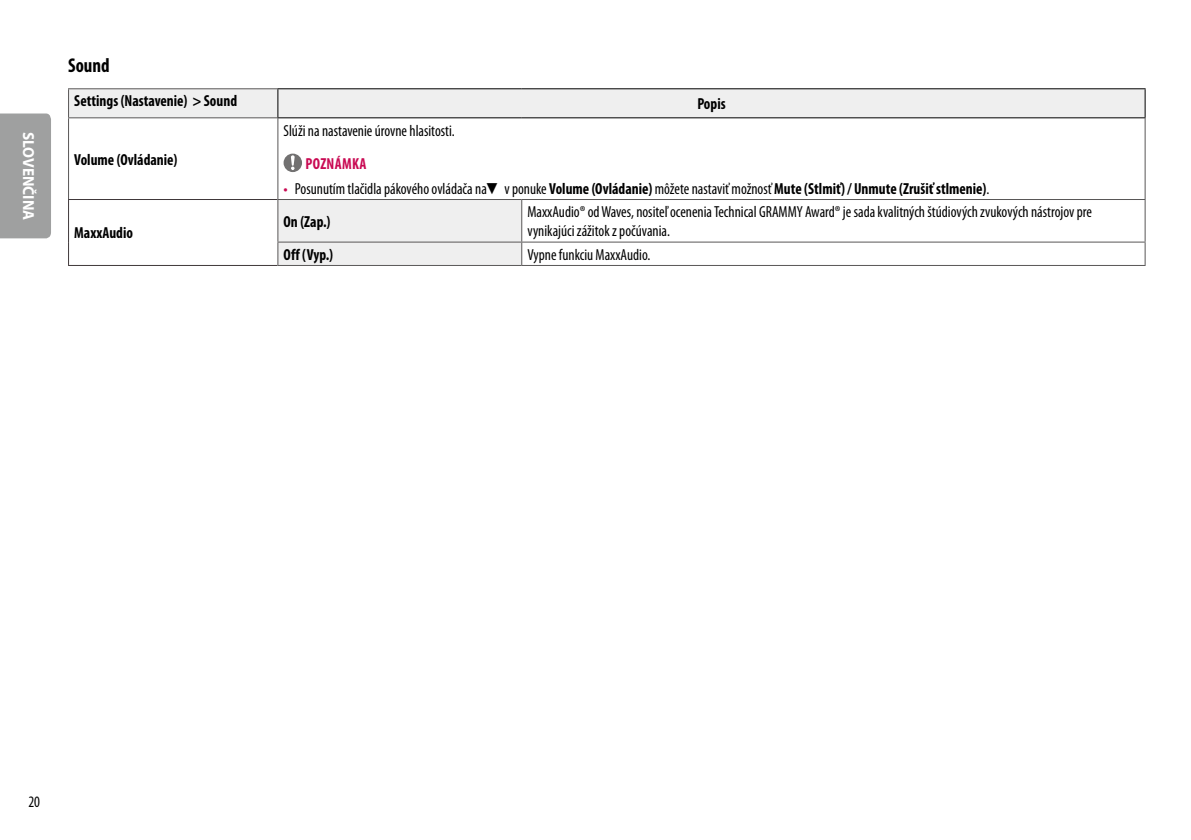
<style>
.page{position:relative;width:1191px;height:840px;background:#fff}
.page>*{position:absolute;margin:0;border:0;box-sizing:border-box;transform-origin:0 0}
.t1{font:700 condensed 20px "Myriad Pro";color:#000;scale:.95 1}
.t2{font:condensed 16px/19.2px "Myriad Pro";color:#000;scale:.95 1}
.t3{font:700 condensed 16px "Myriad Pro";color:#000;scale:.95 1}
.t4{font:700 16px "Myriad Pro";color:#fff;scale:.95 1}
.t5{font:700 condensed 16px "Myriad Pro";letter-spacing:.02em;color:#c90a53;scale:.95 1}
.s1{font-family:"LG Smart";font-stretch:normal;color:#c90a53}
.s2{font-family:"Arial Narrow";font-stretch:normal}
.s3{font-weight:700}
</style>
<div class="page">
<div style="left:0;top:113px;width:51px;height:125px;background:#9fa0a0"></div>
<svg style="left:69px;top:89px;width:1075px;height:176px"></svg>
<hr style="left:1144px;top:118px;width:1px;height:81px;background:#595757">
<hr style="left:68px;top:88px;width:209px;height:1px;background:#595757">
<svg style="left:68px;top:89px;width:1px;height:28px"></svg>
<hr style="left:68px;top:117px;width:209px;height:1px;background:#595757">
<hr style="left:68px;top:118px;width:1px;height:81px;background:#595757">
<hr style="left:277px;top:118px;width:1px;height:81px;background:#595757">
<hr style="left:68px;top:199px;width:209px;height:1px;background:#40383a">
<hr style="left:68px;top:200px;width:1px;height:42px;background:#40383a">
<svg style="left:68px;top:242px;width:1px;height:23px"></svg>
<hr style="left:68px;top:265px;width:209px;height:1px;background:#40383a">
<hr style="left:277px;top:199px;width:245px;height:1px;background:#595757">
<hr style="left:277px;top:200px;width:1px;height:41px;background:#595757">
<hr style="left:522px;top:199px;width:623px;height:1px;background:#595757">
<hr style="left:521px;top:200px;width:1px;height:41px;background:#595757">
<hr style="left:1144px;top:200px;width:1px;height:41px;background:#595757">
<hr style="left:277px;top:241px;width:245px;height:1px;background:#595757">
<svg style="left:277px;top:242px;width:1px;height:23px"></svg>
<hr style="left:522px;top:241px;width:623px;height:1px;background:#595757">
<svg style="left:521px;top:242px;width:1px;height:23px"></svg>
<svg style="left:1144px;top:242px;width:1px;height:23px"></svg>
<hr style="left:277px;top:265px;width:245px;height:1px;background:#595757">
<hr style="left:522px;top:265px;width:623px;height:1px;background:#595757">
<hr style="left:277px;top:88px;width:245px;height:1px;background:#000">
<svg style="left:277px;top:89px;width:1px;height:28px"></svg>
<hr style="left:522px;top:88px;width:623px;height:1px;background:#000">
<svg style="left:1144px;top:89px;width:1px;height:28px"></svg>
<hr style="left:277px;top:117px;width:245px;height:1px;background:#000">
<hr style="left:522px;top:117px;width:623px;height:1px;background:#000">
<svg style="left:283px;top:153px;width:19px;height:19px"></svg>
<p class="t4" style="left:39px;top:132px;width:94px;rotate:90deg">SLOVENČINA</p>
<p class="t1" style="left:68px;top:53px;width:45px">Sound</p>
<p class="t3" style="left:74px;top:91px;width:173px">Settings (Nastavenie) &gt; Sound</p>
<p class="t3" style="left:697px;top:94px;width:31px">Popis</p>
<p class="t3" style="left:74px;top:149px;width:110px">Volume (Ovládanie)</p>
<p class="t3" style="left:74px;top:223px;width:63px">MaxxAudio</p>
<p class="t2" style="left:283px;top:120px;width:182px">Slúži na nastavenie úrovne hlasitosti.</p>
<p class="t5" style="left:305px;top:153px;width:65px">Poznámka</p>
<p class="t2" style="left:283px;top:179px;width:744px"><span class="s1">•</span> Posunutím tlačidla pákového ovládača na<span class="s2">▼</span> v ponuke <span class="s3">Volume (Ovládanie)</span> môžete nastaviť možnosť <span class="s3">Mute (Stlmiť) / Unmute (Zrušiť stlmenie)</span>.</p>
<p class="t3" style="left:283px;top:211px;width:51px">On (Zap.)</p>
<p class="t2" style="left:527px;top:202px;width:595px">MaxxAudio® od Waves, nositeľ ocenenia Technical GRAMMY Award® je sada kvalitných štúdiových zvukových nástrojov pre vynikajúci zážitok z počúvania.</p>
<p class="t3" style="left:283px;top:244px;width:54px">Off (Vyp.)</p>
<p class="t2" style="left:527px;top:244px;width:131px">Vypne funkciu MaxxAudio.</p>
<p class="t2" style="left:28px;top:791px;width:14px">20</p>
</div>
